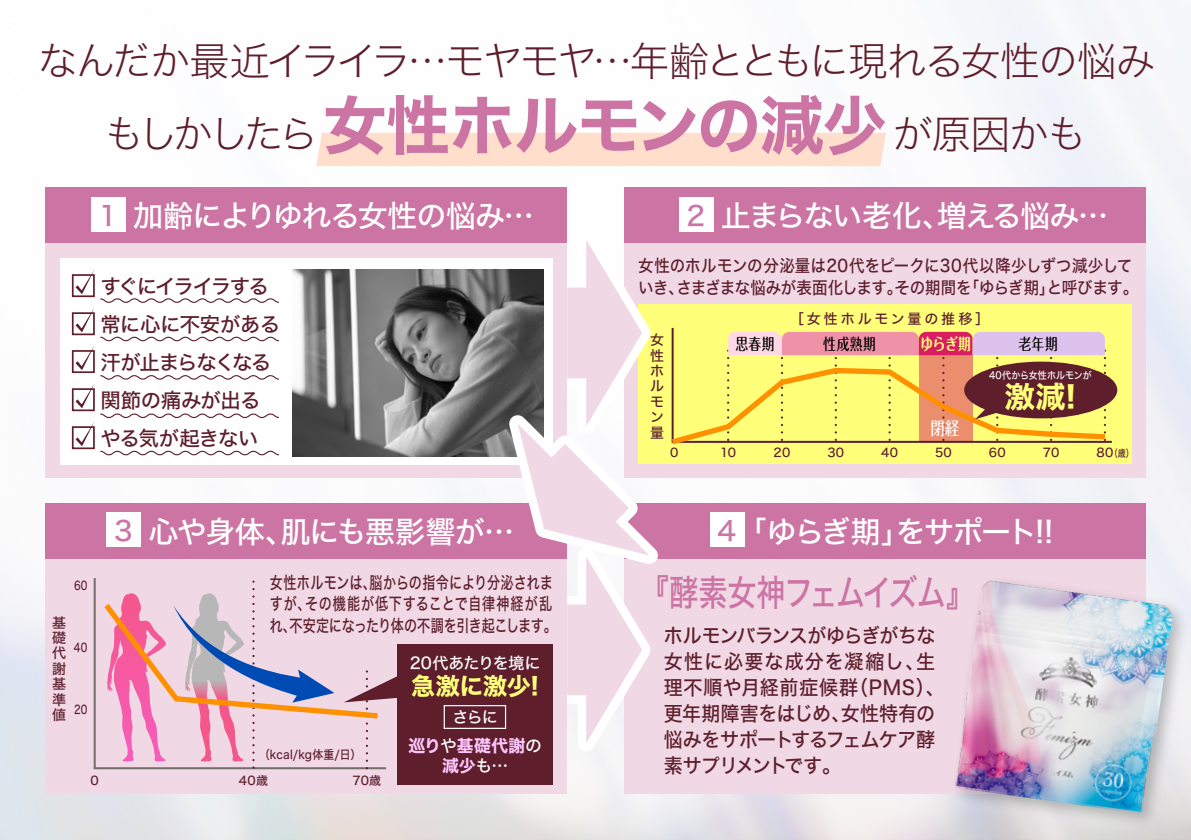
<style>
.page{position:relative;width:1191px;height:840px;background:#fff}
.page>*{position:absolute;margin:0;border:0;box-sizing:border-box;transform-origin:0 0}
.t1{font:40px/73.2px "Hira Kaku Std W2";letter-spacing:-.065em;color:#5e1e2c;text-align:center}
.t2{font:36px "Hira Kaku Std W5";letter-spacing:-.055em;color:#cc75a4;scale:.81 1}
.t3{font:30px "Hira Kaku Std W5";letter-spacing:-.05em;color:#fff}
.t4{font:30px "Hira Kaku Std W5";letter-spacing:-.07em;color:#fff}
.t5{font:30px "Hira Kaku Std W5";letter-spacing:-.025em;color:#fff}
.t6{font:30px "Hira Kaku Std W7";color:#ffff7a}
.t7{font:24px "Hira Kaku Std W7";letter-spacing:-.01em;color:#ffff7a}
.t8{font:20.4px/38px "Hira Kaku Std W5";letter-spacing:-.045em;color:#5e1e2c}
.t9{font:20px/26px "Hira Kaku Std W5";letter-spacing:-.015em;color:#5e1e2c;scale:.95 1}
.t10{font:500 18px "Maru Fo Pro";color:#fff;scale:.8 1}
.t11{font:17px/21.6px "Hira Kaku Std W5";color:#5e1e2c;scale:.91 1}
.t12{font:17px/21.6px "Hira Kaku Std W5";color:#5e1e2c;scale:.77 1}
.t13{font:16.8px/20.4px "Hira Kaku Std W7";letter-spacing:.02em;color:#ffc7ff;text-align:center}
.t14{font:500 16px "Maru Fo Pro";letter-spacing:.045em;color:#000;scale:.8 1}
.t15{font:16px "Hira Kaku Std W5";letter-spacing:-.02em;color:#fff}
.t16{font:700 16px "Maru Fo Pro";color:#ffff7a;scale:.8 1}
.t17{font:16px "Hira Kaku Std W5";letter-spacing:-.04em;color:#fff}
.t18{font:14px/15.4px "Hira Kaku Std W5";letter-spacing:.205em;color:#5e1e2c;text-align:justify}
.t19{font:12px "Hira Kaku Std W5";letter-spacing:.02em;color:#5e1e2c}
.t20{font:12px "Hira Kaku Std W5";letter-spacing:.02em;color:#5e1e2c;scale:.9 1}
.t21{font:12px "Hira Kaku Std W5";letter-spacing:.02em;color:#5e1e2c;scale:.8 1}
.t22{font:10px "Hira Kaku Std W5";letter-spacing:.015em;color:#fff;scale:.9 1}
.t23{font:10px "Hira Kaku Std W5";color:#5e1e2c;scale:.8 1}
.s1{font-family:"Hira Kaku Std W7";font-size:64px;color:#cc75a4}
.s2{font-size:27px;color:#cc75a4}
.s3{font-family:"Hira Kaku Std W5";color:#fff}
.s4{font-size:12px}
</style>
<div class="page">
<div style="left:624px;top:503px;width:521px;height:55px;background:#cc75a4"></div>
<div style="left:624px;top:187px;width:521px;height:291px;background:#f0d8e5"></div>
<div style="left:624px;top:187px;width:521px;height:56px;background:#cc75a4"></div>
<div style="left:638px;top:304px;width:493px;height:160px;background:#ffff7a"></div>
<div style="left:316px;top:133px;width:570px;height:33px;background:#ffdecc"></div>
<div style="left:45px;top:187px;width:522px;height:291px;background:#f0d8e5"></div>
<div style="left:45px;top:187px;width:522px;height:56px;background:#cc75a4"></div>
<div style="left:91px;top:197px;width:35px;height:34px;background:#fff"></div>
<div style="left:60px;top:258px;width:492px;height:206px;background:#fff"></div>
<img style="left:292px;top:269px;width:226px;height:187px">
<div style="left:72px;top:274px;width:23px;height:23px;border:2px solid #5e1e2c"></div>
<div style="left:72px;top:312px;width:23px;height:23px;border:2px solid #5e1e2c"></div>
<div style="left:72px;top:350px;width:23px;height:23px;border:2px solid #5e1e2c"></div>
<div style="left:72px;top:388px;width:23px;height:23px;border:2px solid #5e1e2c"></div>
<div style="left:72px;top:426px;width:23px;height:23px;border:2px solid #5e1e2c"></div>
<div style="left:45px;top:503px;width:522px;height:290px;background:#f0d8e5"></div>
<div style="left:397px;top:643px;width:155px;height:141px;background:#5e1e2c"></div>
<div style="left:45px;top:503px;width:522px;height:55px;background:#cc75a4"></div>
<div style="left:106px;top:512px;width:35px;height:35px;background:#fff"></div>
<svg style="left:75px;top:270px;width:204px;height:185px"></svg>
<svg style="left:93px;top:578px;width:293px;height:191px"></svg>
<div style="left:443px;top:704px;width:63px;height:24px;border:1px solid #fff"></div>
<svg style="left:99px;top:581px;width:308px;height:186px"></svg>
<svg style="left:486px;top:368px;width:32px;height:191px"></svg>
<svg style="left:518px;top:178px;width:599px;height:626px"></svg>
<img style="left:944px;top:569px;width:247px;height:266px">
<img style="left:953px;top:579px;width:220px;height:234px">
<h1 class="t1" style="left:38px;top:23px;width:1119px">なんだか最近イライラ…モヤモヤ…年齢とともに現れる女性の悩みもしかしたら<span class="s1">女性ホルモンの減少</span>が原因かも</h1>
<h3 class="t3" style="left:99px;top:193px;width:436px"><span class="s2">1</span> 加齢によりゆれる女性の悩み…</h3>
<p class="t8" style="left:100px;top:267px;width:181px">すぐにイライラする常に心に不安がある汗が止まらなくなる関節の痛みが出るやる気が起きない</p>
<p class="t21" style="left:74px;top:576px;width:18px">60</p>
<p class="t18" style="left:52px;top:614px;width:15px">基礎代謝基準値</p>
<p class="t21" style="left:74px;top:638px;width:19px">40</p>
<p class="t21" style="left:74px;top:699px;width:18px">20</p>
<p class="t19" style="left:91px;top:770px;width:10px">0</p>
<h3 class="t5" style="left:114px;top:508px;width:401px"><span class="s2">3</span> 心や身体、肌にも悪影響が…</h3>
<p class="t12" style="left:270px;top:571px;width:374px">女性ホルモンは、脳からの指令により分泌されますが、その機能が低下することで自律神経が乱れ、不安定になったり体の不調を引き起こします。</p>
<p class="t20" style="left:259px;top:744px;width:115px">（kcal/kg体重/日）</p>
<p class="t19" style="left:239px;top:770px;width:31px">40歳</p>
<p class="t19" style="left:352px;top:770px;width:30px">70歳</p>
<p class="t15" style="left:410px;top:650px;width:132px">20代あたりを境に</p>
<p class="t7" style="left:411px;top:666px;width:129px">急激に激少!</p>
<p class="t17" style="left:452px;top:704px;width:47px">さらに</p>
<p class="t13" style="left:408px;top:735px;width:135px">巡り<span class="s3">や</span>基礎代謝<span class="s3">の</span>減少<span class="s3">も…</span></p>
<h3 class="t3" style="left:686px;top:193px;width:423px"><span class="s2">2</span> 止まらない老化、増える悩み…</h3>
<p class="t11" style="left:638px;top:255px;width:551px">女性のホルモンの分泌量は20代をピークに30代以降少しずつ減少していき、さまざまな悩みが表面化します。その期間を「ゆらぎ期」と呼びます。</p>
<p class="t18" style="left:650px;top:332px;width:15px">女性ホルモン量</p>
<p class="t18" style="left:790px;top:311px;width:201px">［女性ホルモン量の推移］</p>
<p class="t14" style="left:735px;top:331px;width:51px">思春期</p>
<p class="t14" style="left:823px;top:331px;width:68px">性成熟期</p>
<p class="t16" style="left:920px;top:331px;width:65px">ゆらぎ期</p>
<p class="t14" style="left:1018px;top:331px;width:51px">老年期</p>
<p class="t22" style="left:989px;top:368px;width:116px">40代から女性ホルモンが</p>
<h3 class="t6" style="left:1005px;top:373px;width:73px">激減!</h3>
<p class="t10" style="left:930px;top:414px;width:38px">閉経</p>
<p class="t19" style="left:670px;top:443px;width:10px">0</p>
<p class="t19" style="left:720px;top:443px;width:17px">10</p>
<p class="t19" style="left:773px;top:443px;width:18px">20</p>
<p class="t19" style="left:827px;top:443px;width:18px">30</p>
<p class="t19" style="left:881px;top:443px;width:19px">40</p>
<p class="t19" style="left:935px;top:443px;width:18px">50</p>
<p class="t19" style="left:988px;top:443px;width:18px">60</p>
<p class="t19" style="left:1042px;top:443px;width:18px">70</p>
<p class="t23" style="left:1096px;top:445px;width:48px"><span class="s4">80</span>（歳）</p>
<h3 class="t4" style="left:717px;top:508px;width:337px"><span class="s2">4</span>「ゆらぎ期」をサポート!!</h3>
<h2 class="t2" style="left:640px;top:565px;width:415px">『酵素女神フェムイズム』</h2>
<p class="t9" style="left:664px;top:622px;width:297px">ホルモンバランスがゆらぎがちな女性に必要な成分を凝縮し、生理不順や月経前症候群（PMS）、更年期障害をはじめ、女性特有の悩みをサポートするフェムケア酵素サプリメントです。</p>
</div>
